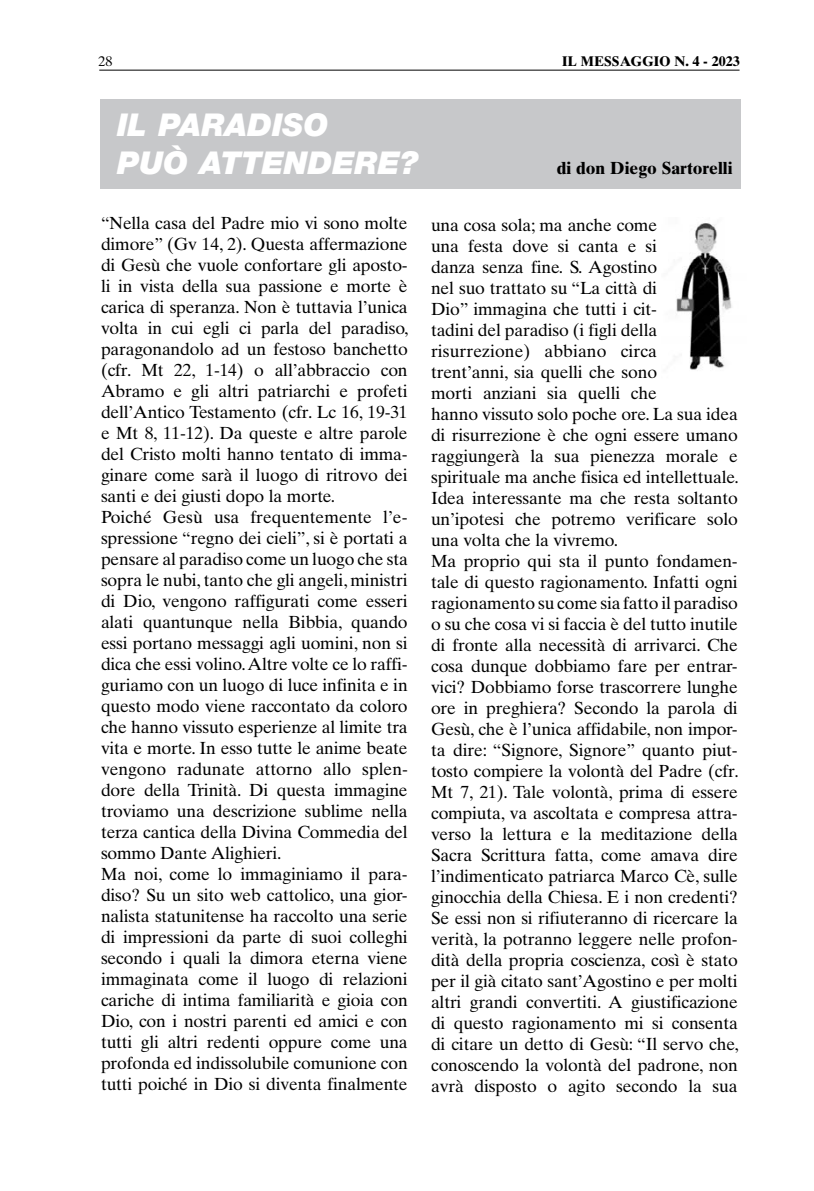
<style>
.page{position:relative;width:814px;height:1191px;background:#fff}
.page>*{position:absolute;margin:0;border:0;box-sizing:border-box;transform-origin:0 0}
.t1{font:italic 900 31.5px/37.8px "Helvetica Neue LT Std";color:#fff}
.t2{font:17.5px/21px "Times Ten";letter-spacing:-.01em;color:#000}
.t3{font:700 17.5px "Times Ten";color:#000}
.t4{font:700 14px "Times Ten";color:#000}
.t5{font:14px "Times Ten";color:#000}
</style>
<div class="page">
<hr style="left:99px;top:70px;width:640px;height:1px;background:#000">
<img style="left:676px;top:223px;width:56px;height:147px">
<div style="left:100px;top:99px;width:640px;height:90px;background:#c7c8ca"></div>
<p class="t5" style="left:98px;top:53px;width:15px">28</p>
<p class="t4" style="left:562px;top:53px;width:179px">IL MESSAGGIO N. 4 - 2023</p>
<h1 class="t1" style="left:117px;top:105px;width:302px">IL PARADISO<br>PUÒ ATTENDERE?</h1>
<p class="t3" style="left:556px;top:157px;width:177px">di don Diego Sartorelli</p>
<p class="t2" style="left:101px;top:212px;width:309px">“Nella casa del Padre mio vi sono molte dimore” (Gv 14, 2). Questa affermazione di Gesù che vuole confortare gli aposto&shy;li in vista della sua passione e morte è carica di speranza. Non è tuttavia l’unica volta in cui egli ci parla del paradiso, paragonandolo ad un festoso banchetto (cfr. Mt 22, 1-14) o all’abbraccio con Abramo e gli altri patriarchi e profeti dell’Antico Testamento (cfr. Lc 16, 19-31 e Mt 8, 11-12). Da queste e altre parole del Cristo molti hanno tentato di imma&shy;ginare come sarà il luogo di ritrovo dei santi e dei giusti dopo la morte.<br>Poiché Gesù usa frequentemente l’e&shy;spressione “regno dei cieli”, si è portati a pensare al paradiso come un luogo che sta sopra le nubi, tanto che gli angeli, ministri di Dio, vengono raffigurati come esseri alati quantunque nella Bibbia, quando essi portano messaggi agli uomini, non si dica che essi volino. Altre volte ce lo raffi&shy;guriamo con un luogo di luce infinita e in questo modo viene raccontato da coloro che hanno vissuto esperienze al limite tra vita e morte. In esso tutte le anime beate vengono radunate attorno allo splen&shy;dore della Trinità. Di questa immagine troviamo una descrizione sublime nella terza cantica della Divina Commedia del sommo Dante Alighieri.<br>Ma noi, come lo immaginiamo il para&shy;diso? Su un sito web cattolico, una gior&shy;nalista statunitense ha raccolto una serie di impressioni da parte di suoi colleghi secondo i quali la dimora eterna viene immaginata come il luogo di relazioni cariche di intima familiarità e gioia con Dio, con i nostri parenti ed amici e con tutti gli altri redenti oppure come una profonda ed indissolubile comunione con tutti poiché in Dio si diventa finalmente</p>
<p class="t2" style="left:431px;top:214px;width:309px">una cosa sola; ma anche come<br>una festa dove si canta e si<br>danza senza fine. S. Agostino<br>nel suo trattato su “La città di<br>Dio” immagina che tutti i cit-<br>tadini del paradiso (i figli della risurrezione) abbiano circa trent’anni, sia quelli che sono<br>morti anziani sia quelli che<br>hanno vissuto solo poche ore. La sua idea di risurrezione è che ogni essere umano raggiungerà la sua pienezza morale e spirituale ma anche fisica ed intellettuale.<br>Idea interessante ma che resta soltanto un’ipotesi che potremo verificare solo una volta che la vivremo.<br>Ma proprio qui sta il punto fondamen&shy;tale di questo ragionamento. Infatti ogni ragionamento su come sia fatto il paradiso o su che cosa vi si faccia è del tutto inutile di fronte alla necessità di arrivarci. Che cosa dunque dobbiamo fare per entrar&shy;vici? Dobbiamo forse trascorrere lunghe ore in preghiera? Secondo la parola di Gesù, che è l’unica affidabile, non impor&shy;ta dire: “Signore, Signore” quanto piut&shy;tosto compiere la volontà del Padre (cfr.<br>Mt 7, 21). Tale volontà, prima di essere compiuta, va ascoltata e compresa attra&shy;verso la lettura e la meditazione della Sacra Scrittura fatta, come amava dire l’indimenticato patriarca Marco Cè, sulle ginocchia della Chiesa. E i non credenti?<br>Se essi non si rifiuteranno di ricercare la verità, la potranno leggere nelle profon&shy;dità della propria coscienza, così è stato per il già citato sant’Agostino e per molti altri grandi convertiti. A giustificazione di questo ragionamento mi si consenta di citare un detto di Gesù: “Il servo che, conoscendo la volontà del padrone, non avrà disposto o agito secondo la sua</p>
</div>
